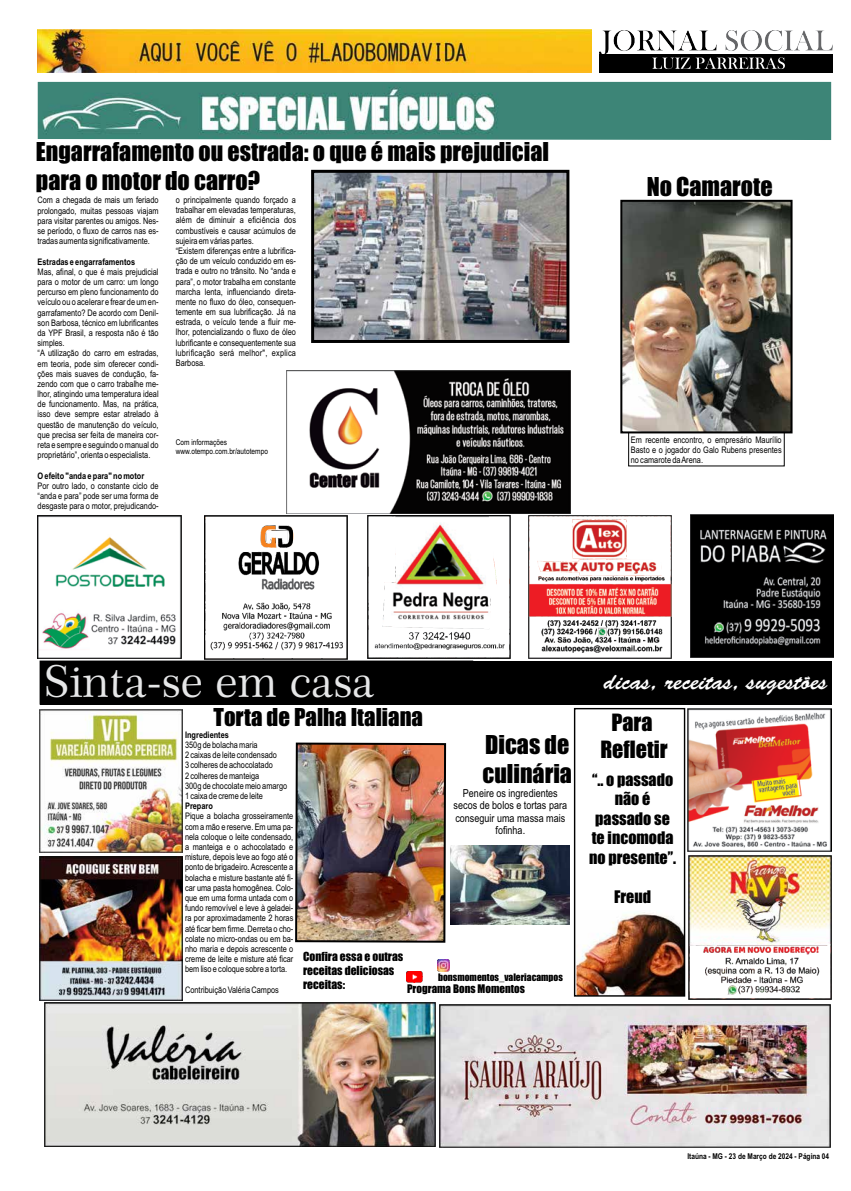
<style>
.page{position:relative;width:851px;height:1191px;background:#fff}
.page>*{position:absolute;margin:0;border:0;box-sizing:border-box;transform-origin:0 0}
.t1{font:45.7px "Ebrima";color:#fff}
.t2{font:44.4px "Century 751 BT Roman B";color:#e6e7e8}
.t3{font:24px/29.3px "Impact";color:#000}
.t4{font:23.5px "Brush Script Std";color:#fff}
.t5{font:22.8px "Impact";color:#000}
.t6{font:22px/26.8px "Impact";color:#000;text-align:center}
.t7{font:16px/19.5px "Impact";color:#000;text-align:center}
.t8{font:11.5px/14.1px "Impact";color:#000}
.t9{font:11px/12.5px "Arial Narrow";color:#000;text-align:center}
.t10{font:10.9px "Impact";color:#000}
.t11{font:9.5px "Impact";color:#000}
.t12{font:9px/10.2px "Arial Narrow";color:#000;text-align:justify}
.t13{font:700 9px "Arial Narrow";color:#000}
.t14{font:8px/9.1px "Arial Narrow";color:#000}
.t15{font:700 8px "Arial Narrow";color:#000}
</style>
<div class="page">
<img style="left:367px;top:515px;width:144px;height:144px">
<img style="left:38px;top:515px;width:143px;height:143px">
<img style="left:38px;top:82px;width:793px;height:58px">
<img style="left:204px;top:516px;width:144px;height:143px">
<img style="left:286px;top:371px;width:284px;height:142px">
<img style="left:528px;top:515px;width:143px;height:143px">
<img style="left:599px;top:30px;width:233px;height:24px">
<div style="left:598px;top:54px;width:234px;height:19px;background:#000"></div>
<svg style="left:652px;top:57px;width:132px;height:12px"></svg>
<img style="left:38px;top:30px;width:553px;height:43px">
<img style="left:576px;top:912px;width:107px;height:82px">
<div style="left:40px;top:661px;width:791px;height:43px;background:#000"></div>
<img style="left:40px;top:857px;width:143px;height:143px">
<img style="left:688px;top:856px;width:143px;height:143px">
<img style="left:39px;top:709px;width:144px;height:144px">
<img style="left:687px;top:708px;width:144px;height:143px">
<img style="left:439px;top:1004px;width:390px;height:143px">
<img style="left:44px;top:1003px;width:392px;height:143px">
<img style="left:406px;top:971px;width:16px;height:11px">
<svg style="left:437px;top:959px;width:12px;height:12px"></svg>
<div style="left:574px;top:708px;width:111px;height:288px;border:1px solid #000"></div>
<img style="left:295px;top:742px;width:152px;height:201px">
<img style="left:315px;top:174px;width:250px;height:165px">
<div style="left:311px;top:170px;width:258px;height:173px;border:3px solid #000"></div>
<img style="left:690px;top:515px;width:142px;height:142px">
<img style="left:450px;top:845px;width:119px;height:79px">
<img style="left:623px;top:203px;width:166px;height:227px">
<div style="left:620px;top:200px;width:172px;height:233px;border:2px solid #000"></div>
<div style="left:628px;top:432px;width:156px;height:34px;border:1px solid #000"></div>
<h3 class="t3" style="left:36px;top:136px;width:514px">Engarrafamento ou estrada: o que é mais prejudicial para o motor do carro?</h3>
<p class="t12" style="left:38px;top:195px;width:123px">Com a chegada de mais um feriado prolongado, muitas pessoas viajam para visitar parentes ou amigos. Nes&shy;se período, o fluxo de carros nas es&shy;tradas aumenta significativamente.</p>
<p class="t13" style="left:38px;top:255px;width:99px">Estradas e engarrafamentos</p>
<p class="t12" style="left:38px;top:266px;width:123px;text-align:left">Mas, afinal, o que é mais prejudicial para o motor de um carro: um longo percurso em pleno funcionamento do veículo ou o acelerar e frear de um en&shy;garrafamento? De acordo com Denil&shy;son Barbosa, técnico em lubrificantes da YPF Brasil, a resposta não é tão simples.<br>“A utilização do carro em estradas, em teoria, pode sim oferecer condi&shy;ções mais suaves de condução, fa&shy;zendo com que o carro trabalhe me&shy;lhor, atingindo uma temperatura ideal de funcionamento. Mas, na prática, isso deve sempre estar atrelado à questão de manutenção do veículo, que precisa ser feita de maneira cor&shy;reta e sempre e seguindo o manual do proprietário”, orienta o especialista.</p>
<p class="t13" style="left:38px;top:469px;width:108px">O efeito "anda e para" no motor</p>
<p class="t12" style="left:38px;top:480px;width:123px">Por outro lado, o constante ciclo de “anda e para” pode ser uma forma de desgaste para o motor, prejudicando-</p>
<p class="t12" style="left:176px;top:194px;width:122px;text-align:left">o principalmente quando forçado a trabalhar em elevadas temperaturas, além de diminuir a eficiência dos combustíveis e causar acúmulos de sujeira em várias partes.<br>“Existem diferenças entre a lubrifica&shy;ção de um veículo conduzido em es&shy;trada e outro no trânsito. No “anda e para”, o motor trabalha em constante marcha lenta, influenciando direta&shy;mente no fluxo do óleo, consequen&shy;temente em sua lubrificação. Já na estrada, o veículo tende a fluir me&shy;lhor, potencializando o fluxo de óleo lubrificante e consequentemente sua lubrificação será melhor", explica Barbosa.</p>
<p class="t14" style="left:176px;top:438px;width:94px">Com informações www.otempo.com.br/autotempo</p>
<h3 class="t3" style="left:646px;top:172px;width:127px">No Camarote</h3>
<p class="t12" style="left:630px;top:434px;width:152px">Em recente encontro, o empresário Maurílio Basto e o jogador do Galo Rubens presentes no camarote da Arena.</p>
<h1 class="t1" style="left:51px;top:640px;width:333px">Sinta-se em casa</h1>
<h2 class="t2" style="left:43px;top:654px;width:333px">Sinta-se em casa</h2>
<h3 class="t5" style="left:213px;top:699px;width:211px">Torta de Palha Italiana</h3>
<p class="t13" style="left:185px;top:728px;width:45px">Ingredientes</p>
<p class="t12" style="left:185px;top:739px;width:104px;text-align:left">350g de bolacha maria<br>2 caixas de leite condensado<br>3 colheres de achocolatado<br>2 colheres de manteiga<br>300g de chocolate meio amargo<br>1 caixa de creme de leite</p>
<p class="t13" style="left:185px;top:799px;width:29px">Preparo</p>
<p class="t12" style="left:185px;top:811px;width:110px">Pique a bolacha grosseiramente com a mão e reserve. Em uma pa&shy;nela coloque o leite condensado, a manteiga e o achocolatado e misture, depois leve ao fogo até o ponto de brigadeiro. Acrescente a bolacha e misture bastante até fi&shy;car uma pasta homogênea. Colo&shy;que em uma forma untada com o fundo removível e leve à geladei&shy;ra por aproximadamente 2 horas até ficar bem firme. Derreta o cho&shy;colate no micro-ondas ou em ba&shy;nho maria e depois acrescente o creme de leite e misture até ficar bem liso e coloque sobre a torta.</p>
<p class="t12" style="left:185px;top:984px;width:95px">Contribuição Valéria Campos</p>
<h3 class="t3" style="left:482px;top:729px;width:91px">Dicas de culinária</h3>
<p class="t9" style="left:453px;top:786px;width:115px">Peneire os ingredientes secos de bolos e tortas para conseguir uma massa mais fofinha.</p>
<p class="t8" style="left:303px;top:949px;width:102px">Confira essa e outras receitas deliciosas receitas:</p>
<p class="t11" style="left:438px;top:970px;width:126px">bonsmomentos_valeriacampos</p>
<p class="t10" style="left:407px;top:980px;width:119px">Programa Bons Momentos</p>
<h3 class="t4" style="left:604px;top:668px;width:225px">dicas, receitas, sugestões</h3>
<h3 class="t6" style="left:600px;top:708px;width:69px">Para<br>Refletir</h3>
<h3 class="t7" style="left:589px;top:769px;width:89px">‘‘.. o passado não é passado se te incomoda no presente’’.</h3>
<h3 class="t7" style="left:614px;top:886px;width:38px">Freud</h3>
<p class="t15" style="left:687px;top:1150px;width:143px">Itaúna - MG - 23 de Março de 2024 - Página 04</p>
</div>
